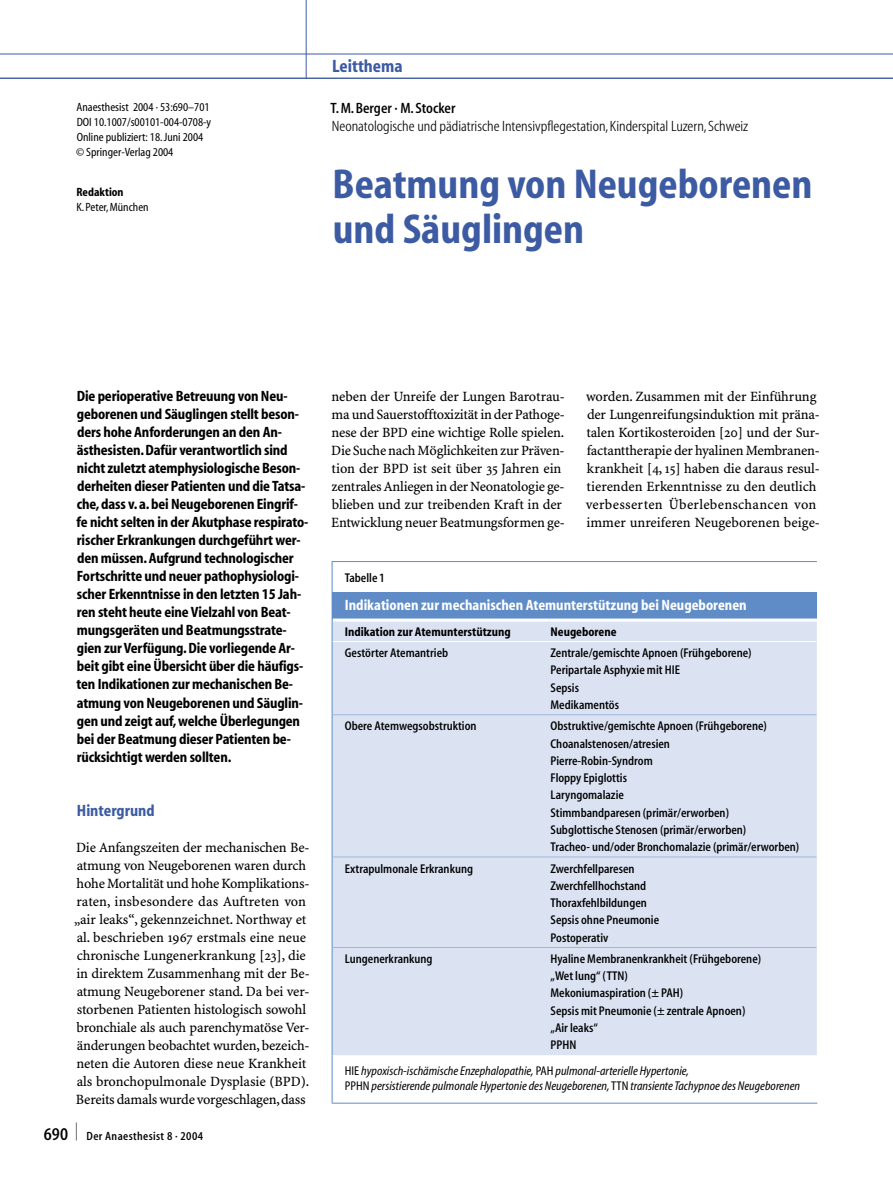
<style>
.page{position:relative;width:893px;height:1178px;background:#fff}
.page>*{position:absolute;margin:0;border:0;box-sizing:border-box;transform-origin:0 0}
.t1{font:700 condensed 42px/45px "S Myriad";color:#3c5ba3}
.t2{font:700 condensed 18px "S Myriad";color:#3c5ba3}
.t3{font:700 condensed 16.5px "S Myriad";color:#3c5ba3}
.t4{font:700 condensed 15px/18px "S Myriad";letter-spacing:-.01em;color:#000}
.t5{font:300 condensed 15px "S Myriad";color:#000}
.t6{font:700 condensed 15px "S Myriad";color:#fff}
.t7{font:600 condensed 15px "S Myriad";color:#000}
.t8{font:14.25px/18px "S Minion Plus";letter-spacing:-.015em;color:#000}
.t9{font:600 condensed 12.75px/17.2px "S Myriad";color:#000}
.t10{font:italic condensed 12.75px/15px "S Myriad";color:#000}
.t11{font:700 condensed 12.75px "S Myriad";color:#000}
.t12{font:condensed 12px/15px "S Myriad";color:#000}
.t13{font:600 condensed 12px "S Myriad";letter-spacing:.03em;color:#000}
.t14{font:700 condensed 12px "S Myriad";color:#000}
.s1{font-size:18px}
.s2{font-style:normal}
</style>
<div class="page">
<div style="left:332px;top:592px;width:485px;height:28px;background:#5f8cc7"></div>
<div style="left:333px;top:621px;width:484px;height:434px;background:#dbe3f3"></div>
<hr style="left:332px;top:561px;width:218px;height:1px;background:#5f8cc7">
<hr style="left:550px;top:561px;width:267px;height:1px;background:#5f8cc7">
<hr style="left:332px;top:562px;width:1px;height:30px;background:#5f8cc7">
<hr style="left:333px;top:618px;width:217px;height:3px;background:#fff">
<hr style="left:550px;top:618px;width:267px;height:3px;background:#fff">
<svg style="left:332px;top:618px;width:1px;height:23px"></svg>
<hr style="left:332px;top:1055px;width:1px;height:48px;background:#5f8cc7">
<hr style="left:332px;top:1103px;width:218px;height:1px;background:#5f8cc7">
<hr style="left:550px;top:1103px;width:267px;height:1px;background:#5f8cc7">
<hr style="left:333px;top:641px;width:217px;height:1px;background:#fff">
<hr style="left:550px;top:641px;width:266px;height:1px;background:#fff">
<hr style="left:332px;top:641px;width:1px;height:74px;background:#5f8cc7">
<hr style="left:332px;top:715px;width:1px;height:142px;background:#5f8cc7">
<hr style="left:332px;top:857px;width:1px;height:90px;background:#5f8cc7">
<hr style="left:332px;top:947px;width:1px;height:108px;background:#5f8cc7">
<hr style="left:333px;top:714px;width:217px;height:1px;background:#9fb4db">
<hr style="left:550px;top:714px;width:266px;height:1px;background:#9fb4db">
<hr style="left:333px;top:856px;width:217px;height:1px;background:#9fb4db">
<hr style="left:550px;top:856px;width:266px;height:1px;background:#9fb4db">
<hr style="left:333px;top:947px;width:217px;height:1px;background:#9fb4db">
<hr style="left:550px;top:947px;width:266px;height:1px;background:#9fb4db">
<hr style="left:306px;top:0;width:1px;height:79px;background:#3c5ba3">
<hr style="left:0;top:78px;width:893px;height:1px;background:#3c5ba3">
<hr style="left:0;top:54px;width:893px;height:1px;background:#3c5ba3">
<p class="t12" style="left:76px;top:100px;width:137px">Anaesthesist 2004 · 53:690–701<br>DOI 10.1007/s00101-004-0708-y<br>Online publiziert: 18. Juni 2004 © Springer-Verlag 2004</p>
<p class="t14" style="left:77px;top:186px;width:49px">Redaktion</p>
<p class="t12" style="left:77px;top:200px;width:74px">K. Peter, München</p>
<p class="t2" style="left:332px;top:57px;width:72px">Leitthema</p>
<p class="t7" style="left:330px;top:101px;width:127px">T. M. Berger · M. Stocker</p>
<p class="t5" style="left:332px;top:119px;width:418px">Neonatologische und pädiatrische Intensivpflegestation, Kinderspital Luzern, Schweiz</p>
<h1 class="t1" style="left:333px;top:163px;width:481px">Beatmung von Neugeborenen und Säuglingen</h1>
<p class="t4" style="left:77px;top:388px;width:233px">Die perioperative Betreuung von Neu&shy;geborenen und Säuglingen stellt beson&shy;ders hohe Anforderungen an den An&shy;ästhesisten. Dafür verantwortlich sind nicht zuletzt atemphysiologische Beson&shy;derheiten dieser Patienten und die Tatsa&shy;che, dass v. a. bei Neugeborenen Eingrif&shy;fe nicht selten in der Akutphase respirato&shy;rischer Erkrankungen durchgeführt wer&shy;den müssen. Aufgrund technologischer Fortschritte und neuer pathophysiologi&shy;scher Erkenntnisse in den letzten 15 Jah&shy;ren steht heute eine Vielzahl von Beat&shy;mungsgeräten und Beatmungsstrate&shy;gien zur Verfügung. Die vorliegende Ar&shy;beit gibt eine Übersicht über die häufigs&shy;ten Indikationen zur mechanischen Be&shy;atmung von Neugeborenen und Säuglin&shy;gen und zeigt auf, welche Überlegungen bei der Beatmung dieser Patienten be&shy;rücksichtigt werden sollten.</p>
<p class="t3" style="left:77px;top:802px;width:79px">Hintergrund</p>
<p class="t8" style="left:74px;top:838px;width:237px">Die Anfangszeiten der mechanischen Be&shy;atmung von Neugeborenen waren durch hohe Mortalität und hohe Komplikations&shy;raten, insbesondere das Auftreten von „air leaks“, gekennzeichnet. Northway et al. beschrieben 1967 erstmals eine neue chronische Lungenerkrankung [23], die in direktem Zusammenhang mit der Be&shy;atmung Neugeborener stand. Da bei ver&shy;storbenen Patienten histologisch sowohl bronchiale als auch parenchymatöse Ver&shy;änderungen beobachtet wurden, bezeich&shy;neten die Autoren diese neue Krankheit als bronchopulmonale Dysplasie (BPD).<br>Bereits damals wurde vorgeschlagen, dass</p>
<p class="t13" style="left:44px;top:1129px;width:161px"><span class="s1">690 </span><sup>|</sup> Der Anaesthesist 8 · 2004</p>
<p class="t8" style="left:331px;top:388px;width:235px">neben der Unreife der Lungen Barotrau&shy;ma und Sauerstofftoxizität in der Pathoge&shy;nese der BPD eine wichtige Rolle spielen.<br>Die Suche nach Möglichkeiten zur Präven&shy;tion der BPD ist seit über 35 Jahren ein zentrales Anliegen in der Neonatologie ge&shy;blieben und zur treibenden Kraft in der Entwicklung neuer Beatmungsformen ge-</p>
<p class="t8" style="left:586px;top:388px;width:236px">worden. Zusammen mit der Einführung der Lungenreifungsinduktion mit präna&shy;talen Kortikosteroiden [20] und der Sur&shy;factanttherapie der hyalinen Membranen&shy;krankheit [4, 15] haben die daraus resul&shy;tierenden Erkenntnisse zu den deutlich verbesserten Überlebenschancen von immer unreiferen Neugeborenen beige-</p>
<p class="t9" style="left:345px;top:569px;width:41px">Tabelle 1</p>
<p class="t6" style="left:345px;top:597px;width:403px">Indikationen zur mechanischen Atemunterstützung bei Neugeborenen</p>
<p class="t11" style="left:345px;top:625px;width:168px">Indikation zur Atemunterstützung</p>
<p class="t11" style="left:551px;top:625px;width:68px">Neugeborene</p>
<p class="t9" style="left:345px;top:645px;width:105px">Gestörter Atemantrieb</p>
<p class="t9" style="left:551px;top:645px;width:203px">Zentrale/gemischte Apnoen (Frühgeborene)<br>Peripartale Asphyxie mit HIE<br>Sepsis<br>Medikamentös</p>
<p class="t9" style="left:345px;top:718px;width:133px">Obere Atemwegsobstruktion</p>
<p class="t9" style="left:551px;top:718px;width:250px">Obstruktive/gemischte Apnoen (Frühgeborene)<br>Choanalstenosen/atresien<br>Pierre-Robin-Syndrom<br>Floppy Epiglottis<br>Laryngomalazie<br>Stimmbandparesen (primär/erworben)<br>Subglottische Stenosen (primär/erworben)<br>Tracheo- und/oder Bronchomalazie (primär/erworben)</p>
<p class="t9" style="left:345px;top:860px;width:130px">Extrapulmonale Erkrankung</p>
<p class="t9" style="left:551px;top:860px;width:110px">Zwerchfellparesen<br>Zwerchfellhochstand<br>Thoraxfehlbildungen<br>Sepsis ohne Pneumonie<br>Postoperativ</p>
<p class="t9" style="left:345px;top:950px;width:89px">Lungenerkrankung</p>
<p class="t9" style="left:551px;top:950px;width:212px">Hyaline Membranenkrankheit (Frühgeborene) „Wet lung“ (TTN)<br>Mekoniumaspiration (± PAH)<br>Sepsis mit Pneumonie (± zentrale Apnoen) „Air leaks“<br>PPHN</p>
<p class="t10" style="left:345px;top:1064px;width:457px"><span class="s2">HIE</span> hypoxisch-ischämische Enzephalopathie, <span class="s2">PAH</span> pulmonal-arterielle Hypertonie,<br><span class="s2">PPHN</span> persistierende pulmonale Hypertonie des Neugeborenen, <span class="s2">TTN</span> transiente Tachypnoe des Neugeborenen</p>
</div>
